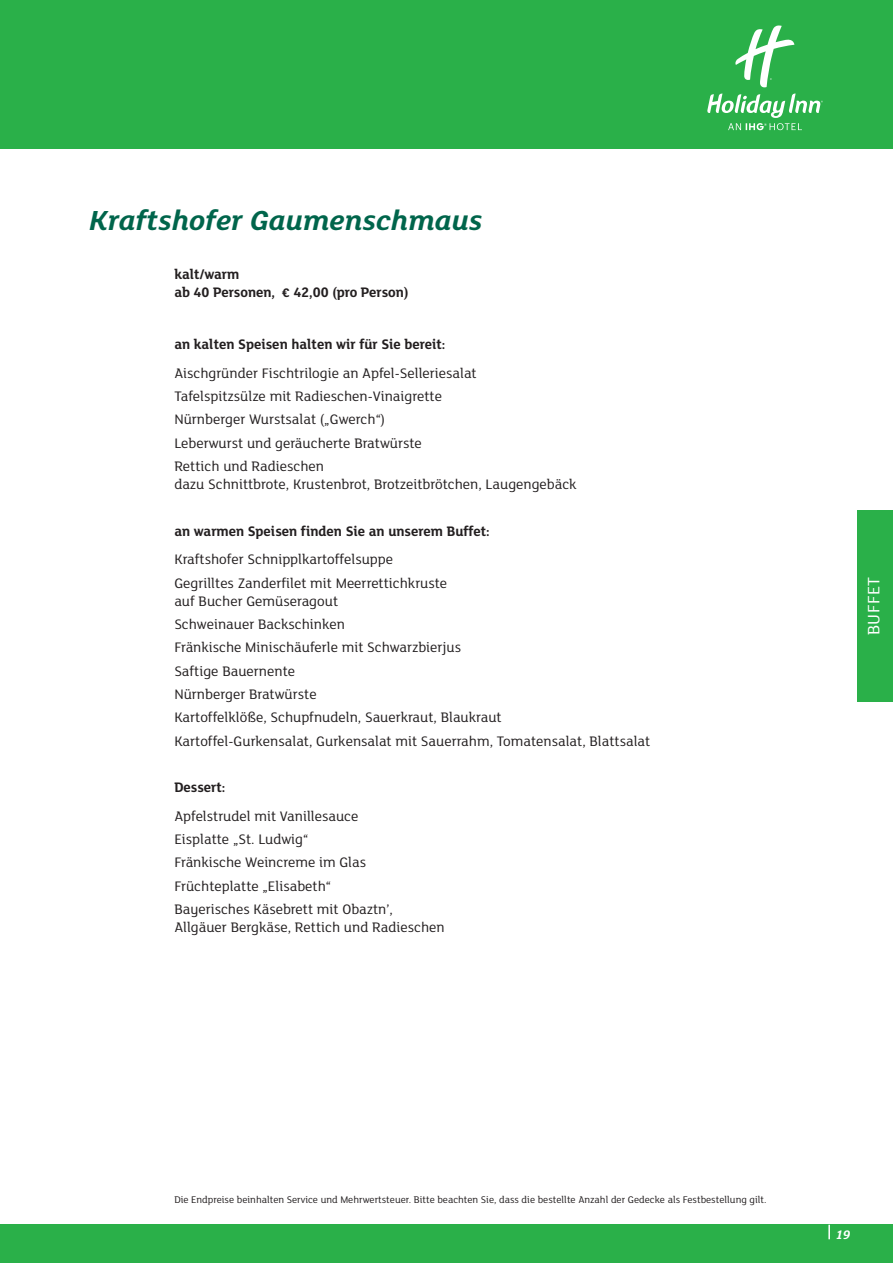
<style>
.page{position:relative;width:893px;height:1263px;background:#fff}
.page>*{position:absolute;margin:0;border:0;box-sizing:border-box;transform-origin:0 0}
.Seitenüberschrift{font:italic 700 30px "FS Lola";color:#00654b}
.t1{font:18px "FS Lola";letter-spacing:.02em;color:#fff}
.Grundtext2{font:15px/18px "FS Lola";color:#231f20}
.Grundschrift_fett{font:700 15px/18px "FS Lola";color:#231f20;scale:.95 1}
.t2{font:italic 700 13.5px "FS Lola";color:#fff}
.t3{font:10.5px "FS Lola";color:#231f20}
.s1{font-size:13.5px}
</style>
<div class="page">
<div style="left:0;top:1225px;width:893px;height:38px;background:#2ab049"></div>
<svg style="left:828px;top:1225px;width:2px;height:14px"></svg>
<div style="left:0;top:0;width:893px;height:149px;background:#2ab049"></div>
<svg style="left:707px;top:26px;width:116px;height:104px"></svg>
<div style="left:857px;top:510px;width:36px;height:192px;background:#2ab049"></div>
<p class="Seitenüberschrift" style="left:89px;top:199px;width:395px">Kraftshofer Gaumenschmaus</p>
<p class="Grundschrift_fett" style="left:174px;top:264px;width:248px">kalt/warm<br>ab 40 Personen, <span class="s1">€</span> 42,00 (pro Person)</p>
<p class="Grundschrift_fett" style="left:174px;top:334px;width:287px">an kalten Speisen halten wir für Sie bereit:</p>
<p class="Grundtext2" style="left:174px;top:363px;width:304px">Aischgründer Fischtrilogie an Apfel-Selleriesalat</p>
<p class="Grundtext2" style="left:174px;top:387px;width:269px">Tafelspitzsülze mit Radieschen-Vinaigrette</p>
<p class="Grundtext2" style="left:174px;top:410px;width:212px">Nürnberger Wurstsalat („Gwerch“)</p>
<p class="Grundtext2" style="left:174px;top:433px;width:249px">Leberwurst und geräucherte Bratwürste</p>
<p class="Grundtext2" style="left:174px;top:456px;width:404px">Rettich und Radieschen<br>dazu Schnittbrote, Krustenbrot, Brotzeitbrötchen, Laugengebäck</p>
<p class="Grundschrift_fett" style="left:174px;top:521px;width:334px">an warmen Speisen finden Sie an unserem Buffet:</p>
<p class="Grundtext2" style="left:174px;top:550px;width:220px">Kraftshofer Schnipplkartoffelsuppe</p>
<p class="Grundtext2" style="left:174px;top:573px;width:274px">Gegrilltes Zanderfilet mit Meerrettichkruste auf Bucher Gemüseragout</p>
<p class="Grundtext2" style="left:174px;top:614px;width:172px">Schweinauer Backschinken</p>
<p class="Grundtext2" style="left:174px;top:638px;width:288px">Fränkische Minischäuferle mit Schwarzbierjus</p>
<p class="Grundtext2" style="left:174px;top:661px;width:122px">Saftige Bauernente</p>
<p class="Grundtext2" style="left:174px;top:684px;width:144px">Nürnberger Bratwürste</p>
<p class="Grundtext2" style="left:174px;top:708px;width:329px">Kartoffelklöße, Schupfnudeln, Sauerkraut, Blaukraut</p>
<p class="Grundtext2" style="left:174px;top:731px;width:477px">Kartoffel-Gurkensalat, Gurkensalat mit Sauerrahm, Tomatensalat, Blattsalat</p>
<p class="Grundschrift_fett" style="left:174px;top:777px;width:55px">Dessert:</p>
<p class="Grundtext2" style="left:174px;top:806px;width:186px">Apfelstrudel mit Vanillesauce</p>
<p class="Grundtext2" style="left:174px;top:830px;width:135px">Eisplatte „St. Ludwig“</p>
<p class="Grundtext2" style="left:174px;top:853px;width:193px">Fränkische Weincreme im Glas</p>
<p class="Grundtext2" style="left:174px;top:876px;width:158px">Früchteplatte „Elisabeth“</p>
<p class="Grundtext2" style="left:174px;top:899px;width:272px">Bayerisches Käsebrett mit Obaztn’,<br>Allgäuer Bergkäse, Rettich und Radieschen</p>
<p class="t1" style="left:862px;top:635px;width:59px;rotate:-90deg">BUFFET</p>
<p class="t3" style="left:174px;top:1192px;width:594px">Die Endpreise beinhalten Service und Mehrwertsteuer. Bitte beachten Sie, dass die bestellte Anzahl der Gedecke als Festbestellung gilt.</p>
<p class="t2" style="left:835px;top:1225px;width:17px">19</p>
</div>
